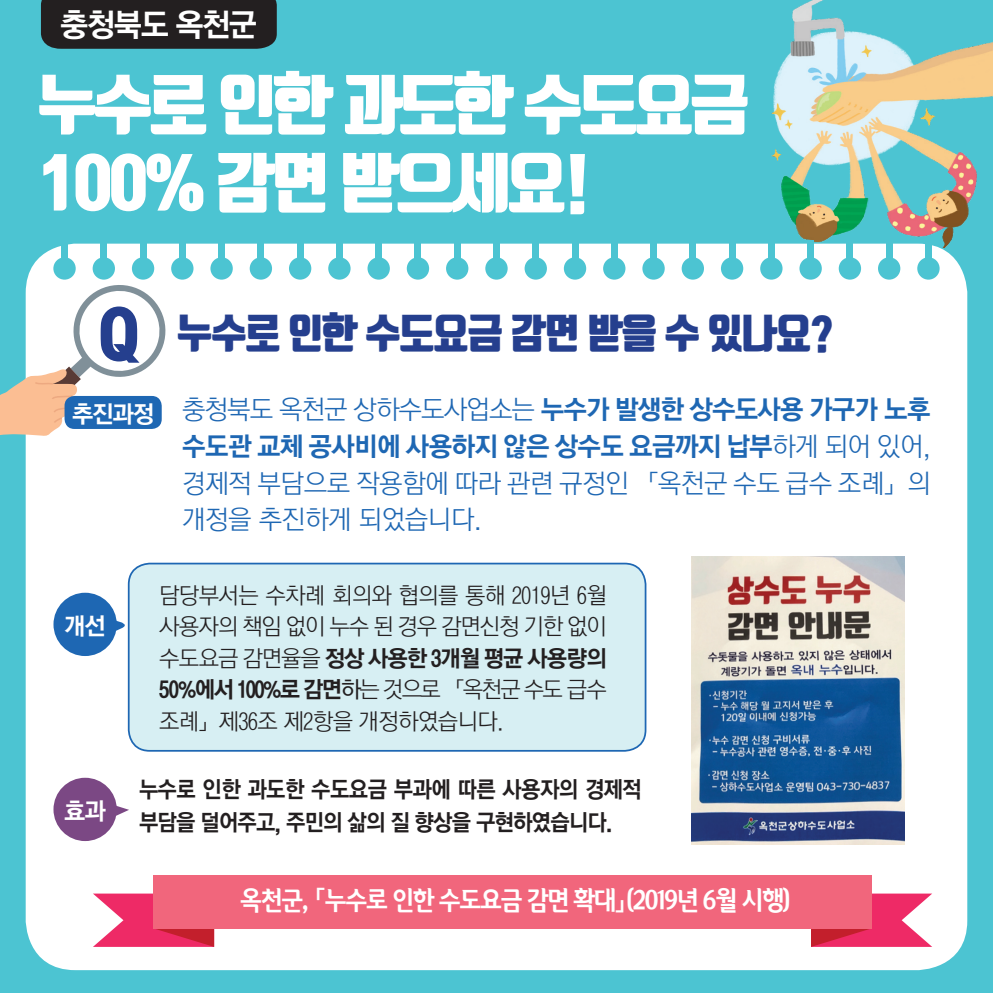
<style>
.page{position:relative;width:993px;height:993px;background:#fff}
.page>*{position:absolute;margin:0;border:0;box-sizing:border-box;transform-origin:0 0}
.t1{font:900 64.92px/78px "Tmon Monsori";letter-spacing:-.05em;color:#fff}
.t2{font:40.25px "Tmon Monsori OTF Black";letter-spacing:-.025em;color:#253f8e;scale:.96 1}
.t3{font:31.5px "YGO550";letter-spacing:-.05em;color:#fff}
.t4{font:26.25px/36.8px "YGO550";letter-spacing:-.03em;color:#1e67b3}
.t5{font:26.25px/36.8px "YGO520";letter-spacing:-.02em;color:#1e67b3}
.t6{font:700 26.25px "Auction Gothic";letter-spacing:-.075em;color:#fff;scale:.9 1}
.t7{font:23.8px "YGO550";letter-spacing:-.05em;color:#fff}
.t8{font:22.75px/31.5px "YGO520";letter-spacing:-.03em;color:#231f20}
.t9{font:22.75px/33.2px "YGO550";letter-spacing:-.04em;color:#231f20;scale:.95 1}
.t10{font:22.75px/31.5px "YGO550";letter-spacing:-.04em;color:#231f20}
.s1{font-family:"YGO520"}
.s2{font-family:"YGO530"}
</style>
<div class="page">
<div style="left:0;top:0;width:992px;height:991px;background:#4cc4d2"></div>
<img style="left:771px;top:0;width:221px;height:290px">
<div style="left:41px;top:0;width:236px;height:49px;background:#231f20"></div>
<div style="left:26px;top:243px;width:940px;height:726px;background:#fff;border-radius:50px"></div>
<div style="left:53px;top:777px;width:64px;height:63px;background:#7b4884;border-radius:50%"></div>
<svg style="left:116px;top:804px;width:13px;height:12px"></svg>
<svg style="left:93px;top:893px;width:121px;height:53px"></svg>
<svg style="left:810px;top:893px;width:121px;height:53px"></svg>
<div style="left:153px;top:874px;width:718px;height:54px;background:#f1667c"></div>
<div style="left:53px;top:257px;width:23px;height:22px;background:#4cc4d2;border-radius:50%"></div>
<div style="left:61px;top:241px;width:7px;height:20px;background:#4cc4d2"></div>
<div style="left:93px;top:257px;width:22px;height:22px;background:#4cc4d2;border-radius:50%"></div>
<div style="left:100px;top:241px;width:7px;height:20px;background:#4cc4d2"></div>
<div style="left:132px;top:257px;width:22px;height:22px;background:#4cc4d2;border-radius:50%"></div>
<div style="left:139px;top:241px;width:7px;height:20px;background:#4cc4d2"></div>
<div style="left:171px;top:257px;width:22px;height:22px;background:#4cc4d2;border-radius:50%"></div>
<div style="left:179px;top:241px;width:7px;height:20px;background:#4cc4d2"></div>
<div style="left:210px;top:257px;width:23px;height:22px;background:#4cc4d2;border-radius:50%"></div>
<div style="left:218px;top:241px;width:7px;height:20px;background:#4cc4d2"></div>
<div style="left:249px;top:257px;width:23px;height:22px;background:#4cc4d2;border-radius:50%"></div>
<div style="left:257px;top:241px;width:7px;height:20px;background:#4cc4d2"></div>
<div style="left:289px;top:257px;width:22px;height:22px;background:#4cc4d2;border-radius:50%"></div>
<div style="left:296px;top:241px;width:7px;height:20px;background:#4cc4d2"></div>
<div style="left:328px;top:257px;width:22px;height:22px;background:#4cc4d2;border-radius:50%"></div>
<div style="left:336px;top:241px;width:7px;height:20px;background:#4cc4d2"></div>
<div style="left:367px;top:257px;width:23px;height:22px;background:#4cc4d2;border-radius:50%"></div>
<div style="left:375px;top:241px;width:7px;height:20px;background:#4cc4d2"></div>
<div style="left:406px;top:257px;width:23px;height:22px;background:#4cc4d2;border-radius:50%"></div>
<div style="left:414px;top:241px;width:7px;height:20px;background:#4cc4d2"></div>
<div style="left:446px;top:257px;width:22px;height:22px;background:#4cc4d2;border-radius:50%"></div>
<div style="left:453px;top:241px;width:7px;height:20px;background:#4cc4d2"></div>
<div style="left:485px;top:257px;width:22px;height:22px;background:#4cc4d2;border-radius:50%"></div>
<div style="left:493px;top:241px;width:7px;height:20px;background:#4cc4d2"></div>
<div style="left:524px;top:257px;width:22px;height:22px;background:#4cc4d2;border-radius:50%"></div>
<div style="left:532px;top:241px;width:7px;height:20px;background:#4cc4d2"></div>
<div style="left:563px;top:257px;width:23px;height:22px;background:#4cc4d2;border-radius:50%"></div>
<div style="left:571px;top:241px;width:7px;height:20px;background:#4cc4d2"></div>
<div style="left:603px;top:257px;width:22px;height:22px;background:#4cc4d2;border-radius:50%"></div>
<div style="left:610px;top:241px;width:7px;height:20px;background:#4cc4d2"></div>
<div style="left:642px;top:257px;width:22px;height:22px;background:#4cc4d2;border-radius:50%"></div>
<div style="left:650px;top:241px;width:6px;height:20px;background:#4cc4d2"></div>
<div style="left:681px;top:257px;width:22px;height:22px;background:#4cc4d2;border-radius:50%"></div>
<div style="left:689px;top:241px;width:7px;height:20px;background:#4cc4d2"></div>
<div style="left:720px;top:257px;width:23px;height:22px;background:#4cc4d2;border-radius:50%"></div>
<div style="left:728px;top:241px;width:7px;height:20px;background:#4cc4d2"></div>
<div style="left:760px;top:257px;width:22px;height:22px;background:#4cc4d2;border-radius:50%"></div>
<div style="left:767px;top:241px;width:7px;height:20px;background:#4cc4d2"></div>
<div style="left:799px;top:257px;width:22px;height:22px;background:#4cc4d2;border-radius:50%"></div>
<div style="left:806px;top:241px;width:7px;height:20px;background:#4cc4d2"></div>
<div style="left:838px;top:257px;width:22px;height:22px;background:#4cc4d2;border-radius:50%"></div>
<div style="left:846px;top:241px;width:7px;height:20px;background:#4cc4d2"></div>
<div style="left:877px;top:257px;width:23px;height:22px;background:#4cc4d2;border-radius:50%"></div>
<div style="left:885px;top:241px;width:7px;height:20px;background:#4cc4d2"></div>
<div style="left:916px;top:257px;width:23px;height:22px;background:#4cc4d2;border-radius:50%"></div>
<div style="left:924px;top:241px;width:7px;height:20px;background:#4cc4d2"></div>
<div style="left:53px;top:592px;width:64px;height:63px;background:#1e67b3;border-radius:50%"></div>
<svg style="left:116px;top:619px;width:12px;height:12px"></svg>
<div style="left:129px;top:563px;width:516px;height:187px;background:#d7eff3;border-radius:21px"></div>
<div style="left:128px;top:562px;width:518px;height:189px;border:2px solid #1e67b3;border-radius:21px"></div>
<svg style="left:0;top:280px;width:166px;height:156px"></svg>
<div style="left:64px;top:396px;width:98px;height:33px;background:#1e67b3;border-radius:10px"></div>
<img style="left:691px;top:556px;width:213px;height:287px">
<h3 class="t3" style="left:60px;top:9px;width:198px">충청북도 옥천군</h3>
<h1 class="t1" style="left:38px;top:68px;width:712px">누수로 인한 과도한 수도요금<br>100% 감면 받으세요!</h1>
<p class="t7" style="left:72px;top:401px;width:84px">추진과정</p>
<h2 class="t2" style="left:177px;top:310px;width:683px">누수로 인한 수도요금 감면 받을 수 있나요?</h2>
<p class="t4" style="left:182px;top:392px;width:750px"><span class="s1">충청북도 옥천군 상하수도사업소는</span> 누수가 발생한 상수도사용 가구가 노후 수도관 교체 공사비에 사용하지 않은 상수도 요금까지 납부<span class="s1">하게 되어 있어,</span></p>
<p class="t5" style="left:182px;top:465px;width:750px">경제적 부담으로 작용함에 따라 관련 규정인 「옥천군 수도 급수 조례」의 개정을 추진하게 되었습니다.</p>
<p class="t7" style="left:64px;top:613px;width:43px">개선</p>
<p class="t7" style="left:64px;top:798px;width:43px">효과</p>
<p class="t8" style="left:159px;top:580px;width:449px">담당부서는 수차례 회의와 협의를 통해 2019년 6월 사용자의 책임 없이 누수 된 경우 감면신청 기한 없이</p>
<p class="t10" style="left:159px;top:643px;width:449px"><span class="s1">수도요금 감면율을</span> 정상 사용한 3개월 평균 사용량의<br>50%에서 100%로 감면<span class="s2">하</span><span class="s1">는 것으로 「옥천군 수도 급수</span></p>
<p class="t8" style="left:159px;top:706px;width:346px">조례」제36조 제2항을 개정하였습니다.</p>
<p class="t9" style="left:139px;top:773px;width:530px">누수로 인한 과도한 수도요금 부과에 따른 사용자의 경제적 부담을 덜어주고, 주민의 삶의 질 향상을 구현하였습니다.</p>
<p class="t6" style="left:240px;top:887px;width:613px">옥천군, 「누수로 인한 수도요금 감면 확대」(2019년 6월 시행)</p>
</div>
